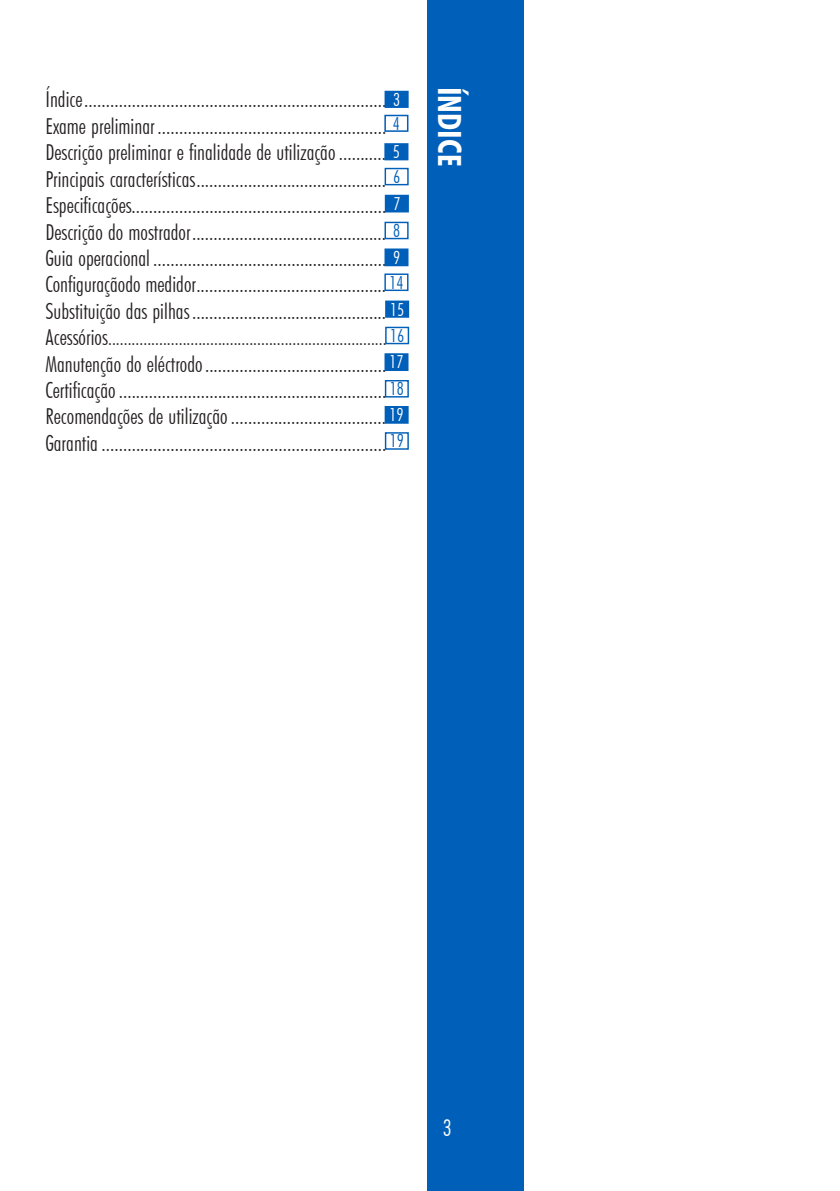
<style>
.page{position:relative;width:840px;height:1191px;background:#fff}
.page>*{position:absolute;margin:0;border:0;box-sizing:border-box;transform-origin:0 0}
.t1{font:700 condensed 32px "Futura BT";color:#fff}
.t2{font:300 condensed 22.8px "Futura BT";color:#fff}
.t3{font:300 condensed 22px/26.4px "Futura BT";color:#231f20;text-align:justify}
.t4{font:300 condensed 20px "Futura BT";color:#231f20}
.t5{font:300 condensed 18px "Futura BT";color:#005fb9}
.t6{font:300 condensed 18px "Futura BT";color:#fff}
.s1{font-size:22px}
</style>
<div class="page">
<div style="left:426px;top:0;width:97px;height:1191px;background:#005fb9"></div>
<div style="left:384px;top:115px;width:24px;height:17px;border:2px solid #005fb9"></div>
<div style="left:385px;top:144px;width:22px;height:16px;background:#005fb9"></div>
<div style="left:384px;top:143px;width:24px;height:17px;border:2px solid #005fb9"></div>
<div style="left:385px;top:195px;width:23px;height:17px;background:#005fb9"></div>
<div style="left:384px;top:195px;width:24px;height:17px;border:1px solid #005fb9"></div>
<div style="left:385px;top:249px;width:22px;height:16px;background:#005fb9"></div>
<div style="left:384px;top:248px;width:24px;height:18px;border:1px solid #005fb9"></div>
<div style="left:385px;top:301px;width:23px;height:16px;background:#005fb9"></div>
<div style="left:385px;top:300px;width:24px;height:18px;border:1px solid #005fb9"></div>
<div style="left:384px;top:168px;width:24px;height:17px;border:1px solid #005fb9"></div>
<div style="left:384px;top:222px;width:24px;height:17px;border:1px solid #005fb9"></div>
<div style="left:385px;top:327px;width:24px;height:17px;border:1px solid #005fb9"></div>
<div style="left:384px;top:273px;width:24px;height:18px;border:1px solid #005fb9"></div>
<div style="left:385px;top:91px;width:22px;height:16px;background:#005fb9"></div>
<div style="left:384px;top:91px;width:24px;height:17px;border:2px solid #005fb9"></div>
<div style="left:385px;top:354px;width:22px;height:16px;background:#005fb9"></div>
<div style="left:384px;top:353px;width:24px;height:18px;border:1px solid #005fb9"></div>
<div style="left:384px;top:380px;width:24px;height:17px;border:1px solid #005fb9"></div>
<div style="left:384px;top:432px;width:24px;height:18px;border:1px solid #005fb9"></div>
<div style="left:385px;top:407px;width:22px;height:16px;background:#005fb9"></div>
<div style="left:384px;top:406px;width:24px;height:18px;border:1px solid #005fb9"></div>
<p class="t3" style="left:45px;top:86px;width:342px">Índice......................................................................<br>Exame preliminar .....................................................<br>Descrição preliminar e finalidade de utilização...........<br>Principais características............................................<br>Especificações...........................................................<br>Descrição do mostrador.............................................<br>Guia operacional ......................................................<br>Configuraçãodo medidor............................................<br>Substituição das pilhas.............................................</p>
<p class="t4" style="left:45px;top:326px;width:342px"><span class="s1">Acessórios</span>.......................................................................</p>
<p class="t3" style="left:45px;top:350px;width:342px">Manutenção do eléctrodo..........................................<br>Certificação..............................................................<br>Recomendações de utilização....................................<br>Garantia..................................................................</p>
<p class="t6" style="left:393px;top:89px;width:9px">3</p>
<p class="t5" style="left:392px;top:113px;width:9px">4</p>
<p class="t6" style="left:392px;top:141px;width:9px">5</p>
<p class="t6" style="left:393px;top:192px;width:9px">7</p>
<p class="t5" style="left:393px;top:166px;width:9px">6</p>
<p class="t5" style="left:393px;top:219px;width:9px">8</p>
<p class="t6" style="left:393px;top:246px;width:9px">9</p>
<p class="t6" style="left:390px;top:298px;width:16px">15</p>
<p class="t5" style="left:389px;top:271px;width:16px">14</p>
<p class="t5" style="left:390px;top:324px;width:16px">16</p>
<p class="t6" style="left:389px;top:351px;width:16px">17</p>
<p class="t5" style="left:389px;top:378px;width:16px">18</p>
<p class="t5" style="left:389px;top:430px;width:16px">19</p>
<p class="t6" style="left:389px;top:404px;width:16px">19</p>
<h1 class="t1" style="left:468px;top:87px;width:81px;rotate:90deg">ÍNDICE</h1>
<p class="t2" style="left:442px;top:1113px;width:10px">3</p>
</div>
